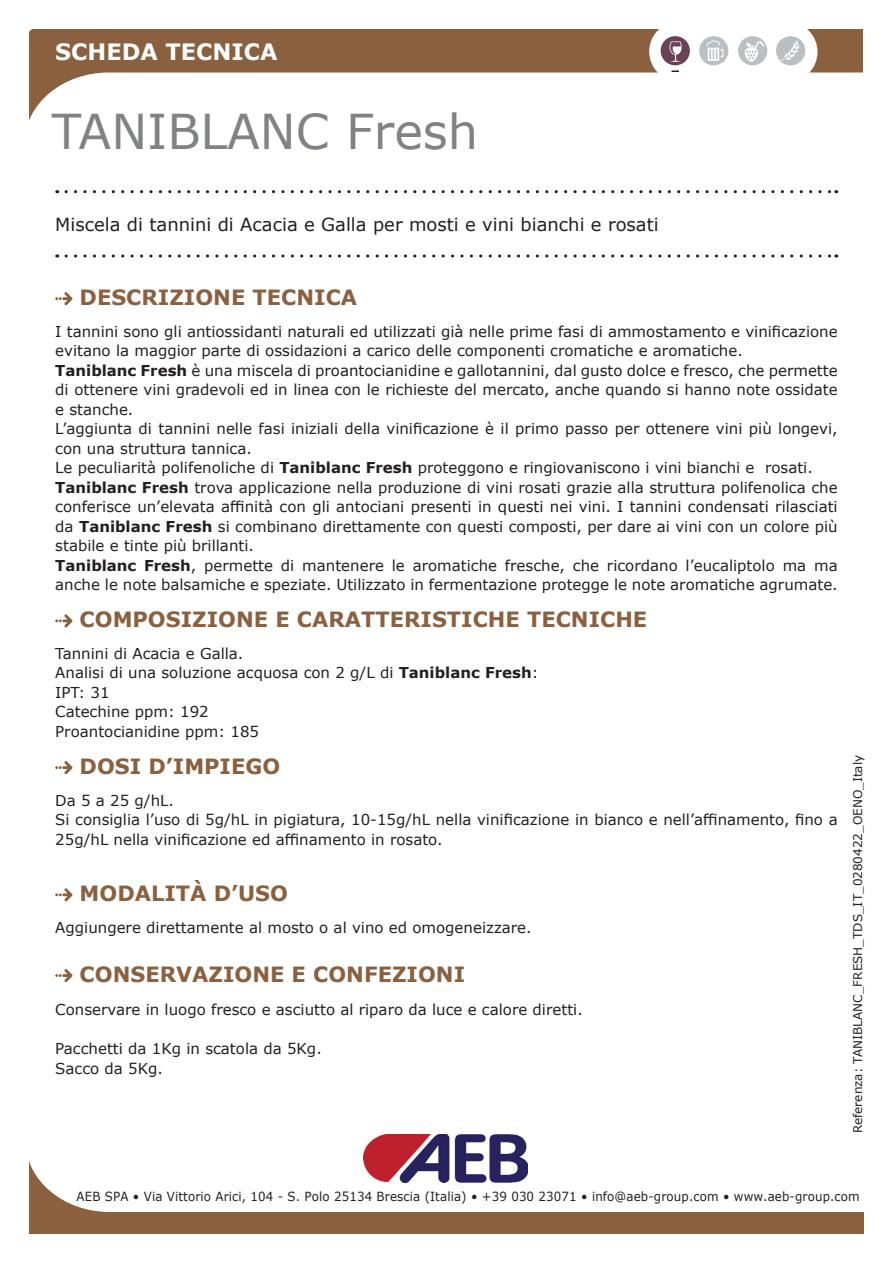
<style>
.page{position:relative;width:893px;height:1263px;background:#fff}
.page>*{position:absolute;margin:0;border:0;box-sizing:border-box;transform-origin:0 0}
.t1{font:48px "Verdana";color:#808285}
.t2{font:700 22.5px "Verdana";color:#fff}
.t3{font:700 21px "Verdana";color:#8b603e}
.t4{font:18px "Verdana";color:#231f20}
.t5{font:15px/19.5px "Verdana";color:#231f20}
.t6{font:12.6px "Verdana";letter-spacing:.01em;color:#231f20;scale:.94 1}
.t7{font:12px "Verdana";color:#231f20}
.s1{font-weight:700}
</style>
<div class="page">
<svg style="left:30px;top:1164px;width:834px;height:69px"></svg>
<svg style="left:66px;top:190px;width:771px;height:3px"></svg>
<svg style="left:66px;top:254px;width:771px;height:4px"></svg>
<svg style="left:29px;top:30px;width:834px;height:91px"></svg>
<svg style="left:649px;top:21px;width:167px;height:61px"></svg>
<div style="left:650px;top:22px;width:167px;height:60px;background:#fff;border-radius:30px"></div>
<svg style="left:671px;top:70px;width:8px;height:2px"></svg>
<div style="left:776px;top:36px;width:29px;height:29px;background:#babfc3;border-radius:50%"></div>
<svg style="left:780px;top:40px;width:20px;height:21px"></svg>
<div style="left:738px;top:36px;width:29px;height:29px;background:#babfc3;border-radius:50%"></div>
<div style="left:661px;top:36px;width:29px;height:29px;background:#6c4156;border-radius:50%"></div>
<div style="left:699px;top:36px;width:29px;height:29px;background:#babfc3;border-radius:50%"></div>
<svg style="left:706px;top:40px;width:17px;height:21px"></svg>
<svg style="left:670px;top:41px;width:12px;height:21px"></svg>
<svg style="left:745px;top:41px;width:20px;height:21px"></svg>
<img style="left:363px;top:1134px;width:165px;height:48px">
<svg style="left:55px;top:292px;width:17px;height:13px"></svg>
<svg style="left:55px;top:614px;width:17px;height:13px"></svg>
<svg style="left:55px;top:761px;width:17px;height:13px"></svg>
<svg style="left:55px;top:888px;width:17px;height:13px"></svg>
<svg style="left:55px;top:969px;width:17px;height:13px"></svg>
<h2 class="t2" style="left:55px;top:36px;width:224px">SCHEDA TECNICA</h2>
<h1 class="t1" style="left:52px;top:99px;width:428px">TANIBLANC Fresh</h1>
<p class="t4" style="left:55px;top:212px;width:605px">Miscela di tannini di Acacia e Galla per mosti e vini bianchi e rosati</p>
<h3 class="t3" style="left:80px;top:283px;width:279px">DESCRIZIONE TECNICA</h3>
<p class="t5" style="left:55px;top:321px;width:784px">I tannini sono gli antiossidanti naturali ed utilizzati già nelle prime fasi di ammostamento e vinificazione evitano la maggior parte di ossidazioni a carico delle componenti cromatiche e aromatiche.<br><span class="s1">Taniblanc Fresh</span> è una miscela di proantocianidine e gallotannini, dal gusto dolce e fresco, che permette di ottenere vini gradevoli ed in linea con le richieste del mercato, anche quando si hanno note ossidate e stanche.<br>L’aggiunta di tannini nelle fasi iniziali della vinificazione è il primo passo per ottenere vini più longevi, con una struttura tannica.<br>Le peculiarità polifenoliche di <span class="s1">Taniblanc Fresh</span> proteggono e ringiovaniscono i vini bianchi e rosati.<br><span class="s1">Taniblanc Fresh</span> trova applicazione nella produzione di vini rosati grazie alla struttura polifenolica che conferisce un’elevata affinità con gli antociani presenti in questi nei vini. I tannini condensati rilasciati da <span class="s1">Taniblanc Fresh</span> si combinano direttamente con questi composti, per dare ai vini con un colore più stabile e tinte più brillanti.<br><span class="s1">Taniblanc Fresh</span>, permette di mantenere le aromatiche fresche, che ricordano l’eucaliptolo ma ma anche le note balsamiche e speziate. Utilizzato in fermentazione protegge le note aromatiche agrumate.</p>
<h3 class="t3" style="left:80px;top:605px;width:569px">COMPOSIZIONE E CARATTERISTICHE TECNICHE</h3>
<p class="t5" style="left:55px;top:644px;width:485px">Tannini di Acacia e Galla.<br>Analisi di una soluzione acquosa con 2 g/L di <span class="s1">Taniblanc Fresh</span>:<br>IPT: 31<br>Catechine ppm: 192<br>Proantocianidine ppm: 185</p>
<h3 class="t3" style="left:80px;top:752px;width:202px">DOSI D’IMPIEGO</h3>
<p class="t5" style="left:55px;top:790px;width:784px">Da 5 a 25 g/hL.<br>Si consiglia l’uso di 5g/hL in pigiatura, 10-15g/hL nella vinificazione in bianco e nell’affinamento, fino a<br>25g/hL nella vinificazione ed affinamento in rosato.</p>
<h3 class="t3" style="left:80px;top:879px;width:210px">MODALITÀ D’USO</h3>
<p class="t5" style="left:55px;top:917px;width:478px">Aggiungere direttamente al mosto o al vino ed omogeneizzare.</p>
<h3 class="t3" style="left:80px;top:959px;width:387px">CONSERVAZIONE E CONFEZIONI</h3>
<p class="t5" style="left:55px;top:1000px;width:529px">Conservare in luogo fresco e asciutto al riparo da luce e calore diretti.</p>
<p class="t5" style="left:55px;top:1039px;width:268px">Pacchetti da 1Kg in scatola da 5Kg.<br>Sacco da 5Kg.</p>
<p class="t7" style="left:850px;top:1133px;width:380px;rotate:-90deg">Referenza: TANIBLANC_FRESH_TDS_IT_0280422_OENO_Italy</p>
<p class="t6" style="left:77px;top:1187px;width:835px">AEB SPA • Via Vittorio Arici, 104 - S. Polo 25134 Brescia (Italia) • +39 030 23071 • info@aeb-group.com • www.aeb-group.com</p>
</div>
